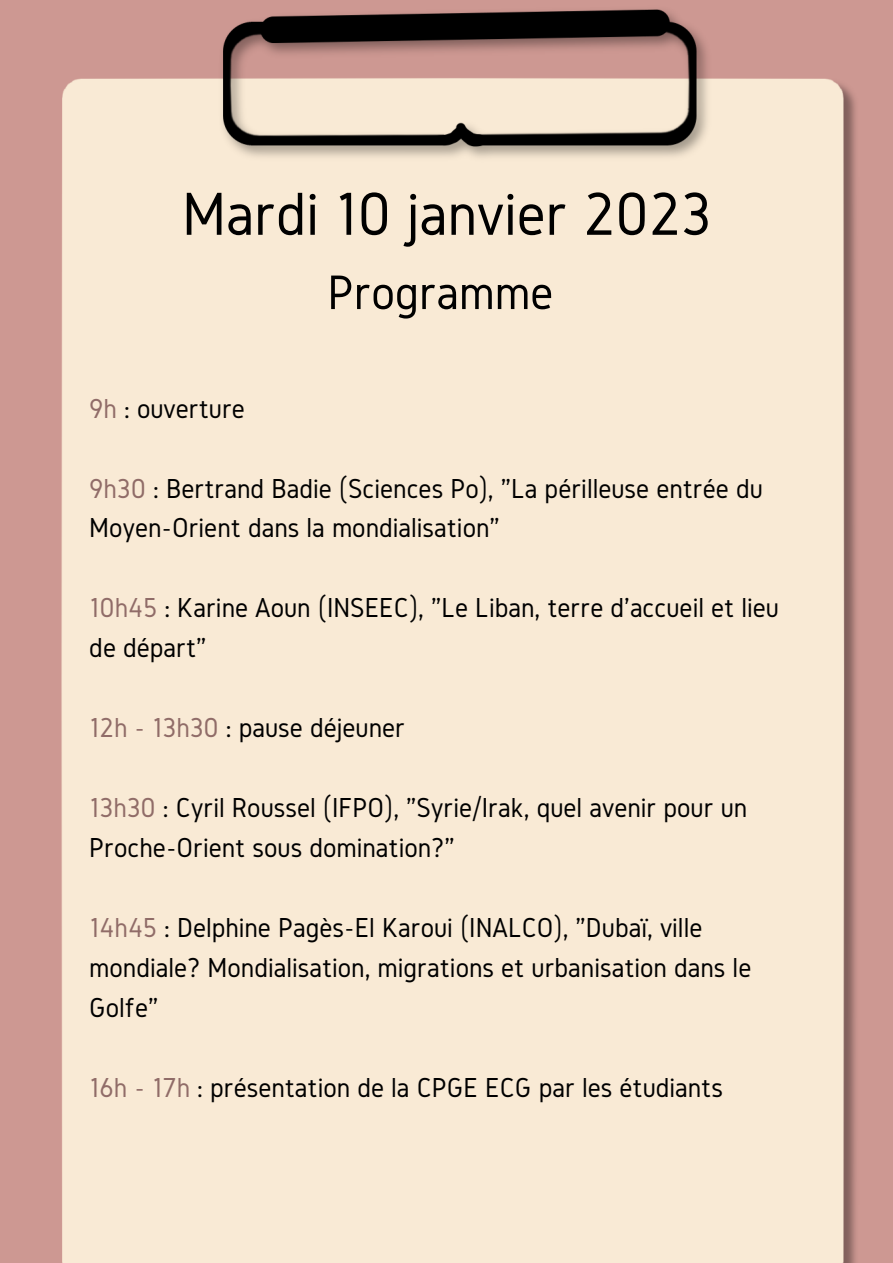
<style>
.page{position:relative;width:893px;height:1263px;background:#fff}
.page>*{position:absolute;margin:0;border:0;box-sizing:border-box;transform-origin:0 0}
.t1{font:63px "Gidole";color:#000}
.t2{font:50.25px "Gidole";color:#000}
.t3{font:28.5px/39.9px "Gidole";color:#000}
.s1{color:#906c68}
</style>
<div class="page">
<img style="left:0;top:0;width:893px;height:1263px">
<h1 class="t1" style="left:182px;top:179px;width:530px">Mardi 10 janvier 2023</h1>
<h2 class="t2" style="left:327px;top:265px;width:227px">Programme</h2>
<p class="t3" style="left:89px;top:388px;width:157px"><span class="s1">9h</span> : ouverture</p>
<p class="t3" style="left:89px;top:468px;width:675px"><span class="s1">9h30</span> : Bertrand Badie (Sciences Po), "La périlleuse entrée du<br>Moyen-Orient dans la mondialisation"</p>
<p class="t3" style="left:89px;top:587px;width:691px"><span class="s1">10h45</span> : Karine Aoun (INSEEC), "Le Liban, terre d'accueil et lieu de départ"</p>
<p class="t3" style="left:89px;top:707px;width:317px"><span class="s1">12h - 13h30</span> : pause déjeuner</p>
<p class="t3" style="left:89px;top:787px;width:659px"><span class="s1">13h30</span> : Cyril Roussel (IFPO), "Syrie/Irak, quel avenir pour un<br>Proche-Orient sous domination?"</p>
<p class="t3" style="left:89px;top:907px;width:663px"><span class="s1">14h45</span> : Delphine Pagès-El Karoui (INALCO), "Dubaï, ville mondiale? Mondialisation, migrations et urbanisation dans le<br>Golfe"</p>
<p class="t3" style="left:89px;top:1067px;width:635px"><span class="s1">16h - 17h</span> : présentation de la CPGE ECG par les étudiants</p>
</div>
